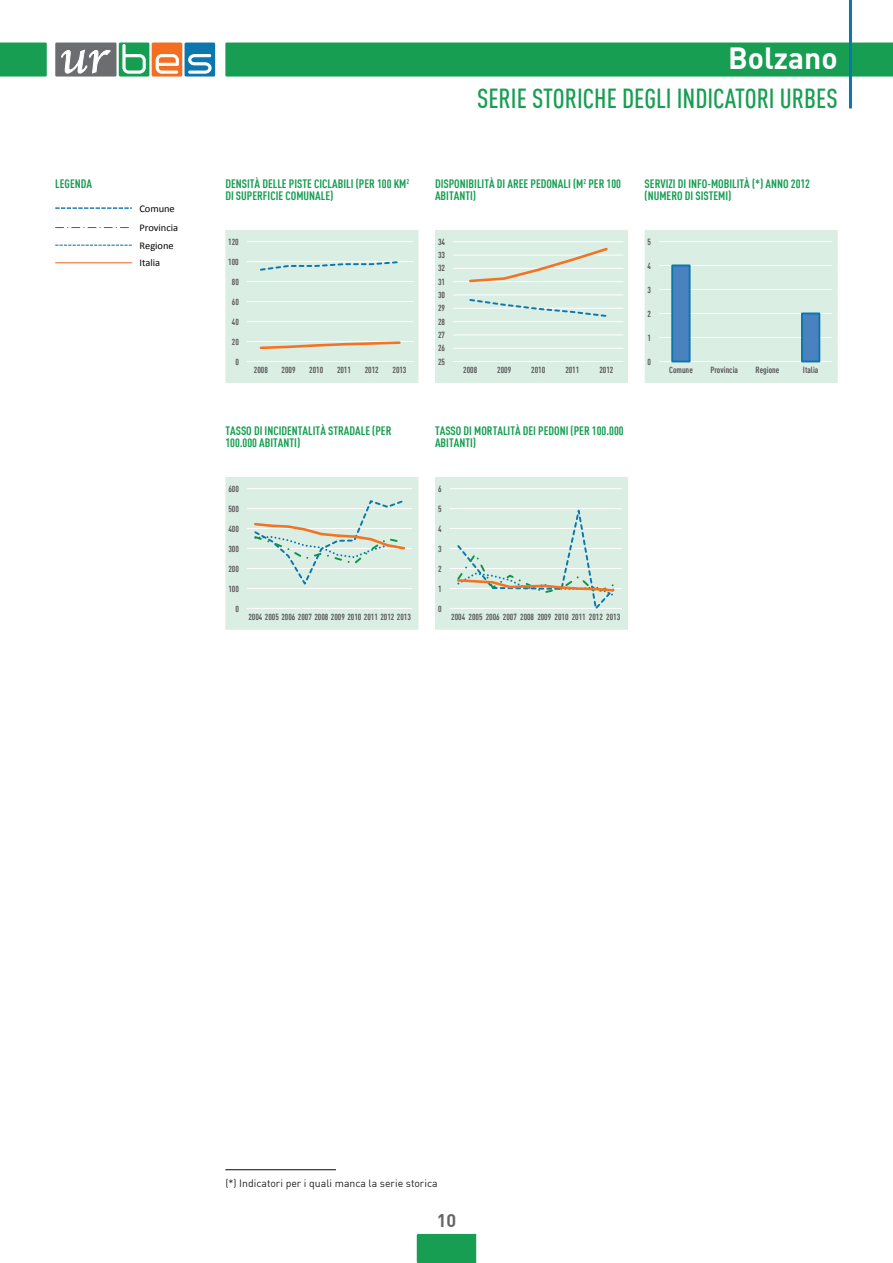
<style>
.page{position:relative;width:893px;height:1263px;background:#fff}
.page>*{position:absolute;margin:0;border:0;box-sizing:border-box;transform-origin:0 0}
.t1{font:700 30px "DIN";color:#fff}
.t2{font:500 27px "DIN Cond";color:#179e52}
.t3{font:700 18px "DIN";color:#656568}
.t4{font:700 12px/12px "DIN Cond";color:#179e52}
.t5{font:10.5px "DIN";color:#231f20}
.t6{font:10.2px/19.4px "Calibri";letter-spacing:-.005em;color:#040503}
.t7{font:700 8.7px "DIN Cond";letter-spacing:.005em;color:#595959}
</style>
<div class="page">
<div style="left:55px;top:43px;width:62px;height:34px;background:#6c6d70"></div>
<div style="left:119px;top:43px;width:30px;height:34px;background:#159d52;border-radius:2px"></div>
<div style="left:152px;top:43px;width:30px;height:34px;background:#f36e21;border-radius:2px"></div>
<div style="left:185px;top:43px;width:30px;height:34px;background:#0c77ae;border-radius:2px"></div>
<svg style="left:123px;top:44px;width:23px;height:30px"></svg>
<svg style="left:156px;top:54px;width:23px;height:20px"></svg>
<svg style="left:188px;top:54px;width:23px;height:20px"></svg>
<svg style="left:61px;top:49px;width:50px;height:24px"></svg>
<div style="left:225px;top:43px;width:668px;height:34px;background:#179e52"></div>
<div style="left:0;top:43px;width:47px;height:34px;background:#179e52"></div>
<div style="left:417px;top:1234px;width:59px;height:29px;background:#179e52"></div>
<svg style="left:55px;top:207px;width:77px;height:2px"></svg>
<svg style="left:55px;top:227px;width:74px;height:1px"></svg>
<svg style="left:55px;top:245px;width:77px;height:1px"></svg>
<hr style="left:55px;top:262px;width:77px;height:1px;background:#eb6e23">
<hr style="left:849px;top:0;width:3px;height:108px;background:#0c77ae">
<hr style="left:225px;top:1169px;width:111px;height:1px;background:#231f20">
<svg style="left:225px;top:230px;width:613px;height:153px;background:#ddefe5"></svg>
<svg style="left:225px;top:477px;width:403px;height:153px;background:#deefe6"></svg>
<hr style="left:659px;top:361px;width:173px;height:1px;background:#fff">
<hr style="left:659px;top:337px;width:173px;height:1px;background:#fff">
<hr style="left:659px;top:313px;width:173px;height:1px;background:#fff">
<hr style="left:659px;top:289px;width:173px;height:1px;background:#fff">
<hr style="left:659px;top:265px;width:173px;height:1px;background:#fff">
<hr style="left:659px;top:241px;width:173px;height:1px;background:#fff">
<div style="left:672px;top:265px;width:18px;height:96px;background:#4a81bf"></div>
<div style="left:671px;top:264px;width:20px;height:98px;border:2px solid #0c77af"></div>
<div style="left:802px;top:313px;width:17px;height:48px;background:#4a81bf"></div>
<div style="left:801px;top:312px;width:19px;height:50px;border:2px solid #0c77af"></div>
<hr style="left:453px;top:361px;width:170px;height:1px;background:#fff">
<hr style="left:453px;top:348px;width:170px;height:1px;background:#fff">
<hr style="left:453px;top:335px;width:170px;height:1px;background:#fff">
<hr style="left:453px;top:321px;width:170px;height:1px;background:#fff">
<hr style="left:453px;top:308px;width:170px;height:1px;background:#fff">
<hr style="left:453px;top:295px;width:170px;height:1px;background:#fff">
<hr style="left:453px;top:281px;width:170px;height:1px;background:#fff">
<hr style="left:453px;top:268px;width:170px;height:1px;background:#fff">
<hr style="left:453px;top:255px;width:170px;height:1px;background:#fff">
<hr style="left:453px;top:241px;width:170px;height:1px;background:#fff">
<svg style="left:468px;top:298px;width:141px;height:20px;background:#cfe7e1"></svg>
<svg style="left:467px;top:246px;width:143px;height:38px;background:#dfe6d8"></svg>
<hr style="left:247px;top:361px;width:166px;height:1px;background:#fff">
<hr style="left:247px;top:341px;width:166px;height:1px;background:#fff">
<hr style="left:247px;top:321px;width:166px;height:1px;background:#fff">
<hr style="left:247px;top:301px;width:166px;height:1px;background:#fff">
<hr style="left:247px;top:281px;width:166px;height:1px;background:#fff">
<hr style="left:247px;top:261px;width:166px;height:1px;background:#fff">
<hr style="left:247px;top:241px;width:166px;height:1px;background:#fff">
<svg style="left:259px;top:260px;width:142px;height:12px;background:#c7e2e0"></svg>
<svg style="left:258px;top:340px;width:144px;height:10px"></svg>
<hr style="left:450px;top:608px;width:172px;height:1px;background:#fff">
<hr style="left:450px;top:588px;width:172px;height:1px;background:#fff">
<hr style="left:450px;top:568px;width:172px;height:1px;background:#fff">
<hr style="left:450px;top:548px;width:172px;height:1px;background:#fff">
<hr style="left:450px;top:528px;width:172px;height:1px;background:#fff">
<hr style="left:450px;top:508px;width:172px;height:1px;background:#fff">
<hr style="left:450px;top:488px;width:172px;height:1px;background:#fff">
<svg style="left:456px;top:501px;width:160px;height:108px;background:#d6e7de"></svg>
<hr style="left:247px;top:608px;width:165px;height:1px;background:#fff">
<hr style="left:247px;top:588px;width:165px;height:1px;background:#fff">
<hr style="left:247px;top:568px;width:165px;height:1px;background:#fff">
<hr style="left:247px;top:548px;width:165px;height:1px;background:#fff">
<hr style="left:247px;top:528px;width:165px;height:1px;background:#fff">
<hr style="left:247px;top:508px;width:165px;height:1px;background:#fff">
<hr style="left:247px;top:488px;width:165px;height:1px;background:#fff">
<svg style="left:252px;top:498px;width:155px;height:90px;background:#d5e7dc"></svg>
<p class="t4" style="left:55px;top:178px;width:38px">LEGENDA</p>
<p class="t6" style="left:139px;top:199px;width:40px">Comune<br>Provincia</p>
<p class="t6" style="left:139px;top:236px;width:36px;line-height:17.7px">Regione<br>Italia</p>
<h1 class="t1" style="left:728px;top:38px;width:111px">Bolzano</h1>
<h2 class="t2" style="left:477px;top:82px;width:360px">SERIE STORICHE DEGLI INDICATORI URBES</h2>
<p class="t4" style="left:225px;top:178px;width:185px">DENSITÀ DELLE PISTE CICLABILI (PER 100 KM<sup>2<br></sup>DI SUPERFICIE COMUNALE)</p>
<p class="t4" style="left:435px;top:178px;width:187px">DISPONIBILITÀ DI AREE PEDONALI (M<sup>2</sup> PER 100<br>ABITANTI)</p>
<p class="t4" style="left:645px;top:178px;width:167px">SERVIZI DI INFO-MOBILITÀ (*) ANNO 2012 (NUMERO DI SISTEMI)</p>
<p class="t7" style="left:228px;top:236px;width:12px">120</p>
<p class="t7" style="left:438px;top:236px;width:9px">34</p>
<p class="t7" style="left:648px;top:236px;width:5px">5</p>
<p class="t7" style="left:228px;top:256px;width:12px">100</p>
<p class="t7" style="left:438px;top:250px;width:9px">33</p>
<p class="t7" style="left:438px;top:263px;width:9px">32</p>
<p class="t7" style="left:648px;top:260px;width:5px">4</p>
<p class="t7" style="left:232px;top:276px;width:9px">80</p>
<p class="t7" style="left:232px;top:296px;width:9px">60</p>
<p class="t7" style="left:232px;top:316px;width:9px">40</p>
<p class="t7" style="left:438px;top:276px;width:9px">31</p>
<p class="t7" style="left:438px;top:290px;width:9px">30</p>
<p class="t7" style="left:438px;top:303px;width:9px">29</p>
<p class="t7" style="left:438px;top:316px;width:9px">28</p>
<p class="t7" style="left:648px;top:284px;width:5px">3</p>
<p class="t7" style="left:648px;top:308px;width:5px">2</p>
<p class="t7" style="left:232px;top:336px;width:9px">20</p>
<p class="t7" style="left:438px;top:330px;width:9px">27</p>
<p class="t7" style="left:438px;top:343px;width:9px">26</p>
<p class="t7" style="left:648px;top:332px;width:5px">1</p>
<p class="t7" style="left:235px;top:356px;width:5px">0</p>
<p class="t7" style="left:254px;top:365px;width:16px">2008</p>
<p class="t7" style="left:282px;top:365px;width:16px">2009</p>
<p class="t7" style="left:309px;top:365px;width:16px">2010</p>
<p class="t7" style="left:337px;top:365px;width:16px">2011</p>
<p class="t7" style="left:365px;top:365px;width:16px">2012</p>
<p class="t7" style="left:392px;top:365px;width:16px">2013</p>
<p class="t7" style="left:438px;top:356px;width:9px">25</p>
<p class="t7" style="left:463px;top:365px;width:16px">2008</p>
<p class="t7" style="left:497px;top:365px;width:16px">2009</p>
<p class="t7" style="left:531px;top:365px;width:16px">2010</p>
<p class="t7" style="left:565px;top:365px;width:16px">2011</p>
<p class="t7" style="left:599px;top:365px;width:16px">2012</p>
<p class="t7" style="left:648px;top:356px;width:5px">0</p>
<p class="t7" style="left:669px;top:365px;width:25px">Comune</p>
<p class="t7" style="left:710px;top:365px;width:29px">Provincia</p>
<p class="t7" style="left:756px;top:365px;width:25px">Regione</p>
<p class="t7" style="left:803px;top:365px;width:17px">Italia</p>
<p class="t4" style="left:225px;top:425px;width:168px">TASSO DI INCIDENTALITÀ STRADALE (PER<br>100.000 ABITANTI)</p>
<p class="t4" style="left:435px;top:425px;width:190px">TASSO DI MORTALITÀ DEI PEDONI (PER 100.000<br>ABITANTI)</p>
<p class="t7" style="left:228px;top:483px;width:12px">600</p>
<p class="t7" style="left:438px;top:483px;width:5px">6</p>
<p class="t7" style="left:228px;top:503px;width:12px">500</p>
<p class="t7" style="left:438px;top:503px;width:5px">5</p>
<p class="t7" style="left:228px;top:523px;width:12px">400</p>
<p class="t7" style="left:438px;top:523px;width:5px">4</p>
<p class="t7" style="left:228px;top:543px;width:12px">300</p>
<p class="t7" style="left:438px;top:543px;width:5px">3</p>
<p class="t7" style="left:228px;top:563px;width:12px">200</p>
<p class="t7" style="left:438px;top:563px;width:5px">2</p>
<p class="t7" style="left:228px;top:583px;width:12px">100</p>
<p class="t7" style="left:438px;top:583px;width:5px">1</p>
<p class="t7" style="left:235px;top:603px;width:5px">0</p>
<p class="t7" style="left:248px;top:611px;width:164px">2004 2005 2006 2007 2008 2009 2010 2011 2012 2013</p>
<p class="t7" style="left:438px;top:603px;width:5px">0</p>
<p class="t7" style="left:451px;top:612px;width:170px">2004 2005 2006 2007 2008 2009 2010 2011 2012 2013</p>
<p class="t5" style="left:225px;top:1176px;width:214px">(*) Indicatori per i quali manca la serie storica</p>
<h3 class="t3" style="left:437px;top:1209px;width:21px">10</h3>
</div>
